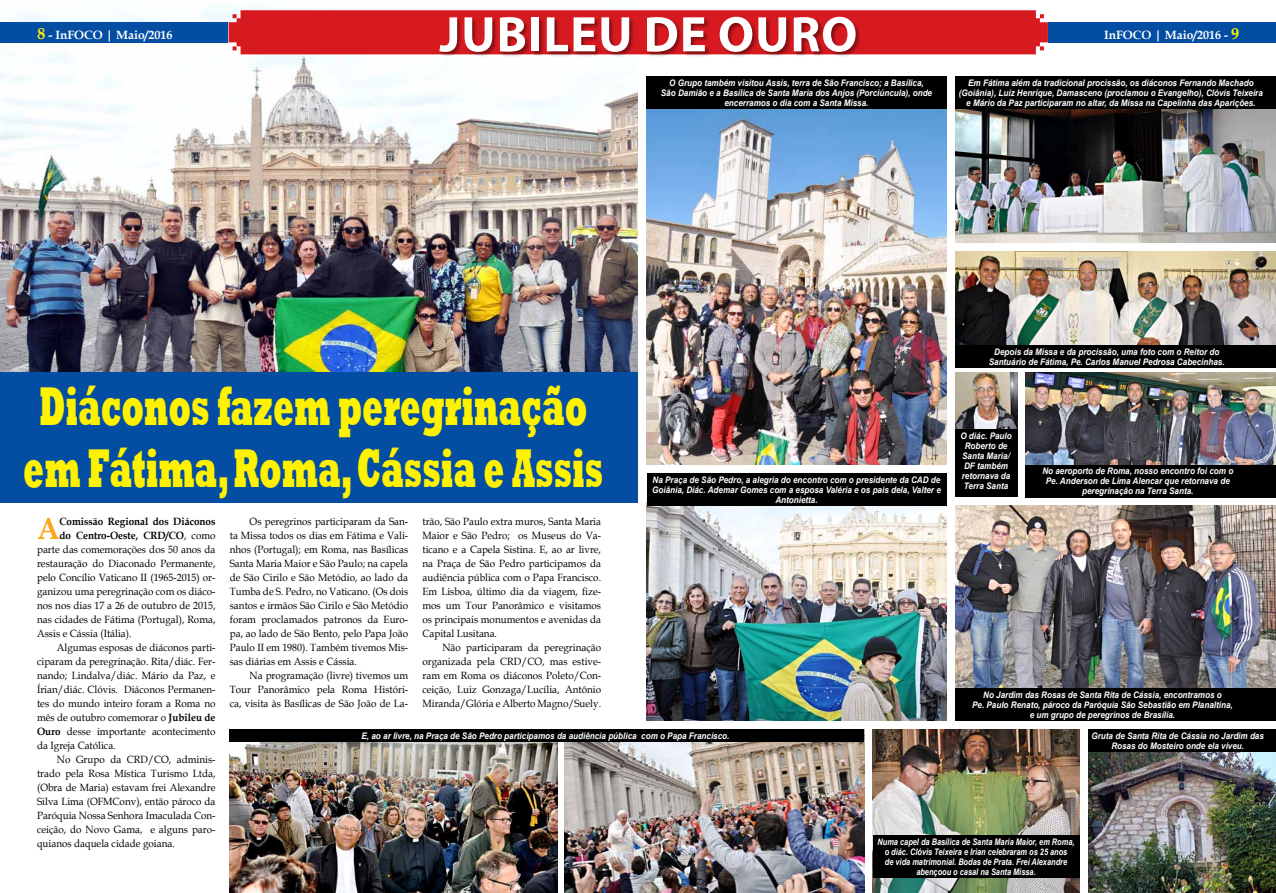
<style>
.page{position:relative;width:1276px;height:893px;background:#fff}
.page>*{position:absolute;margin:0;border:0;box-sizing:border-box;transform-origin:0 0}
.t1{font:800 56px/62px "Rockwell";color:#fff200;scale:.54 1}
.t2{font:700 50.4px "Myriad Pro";letter-spacing:.02em;color:#fff}
.t3{font:700 30.7px "Book Antiqua";color:#faa61a;scale:.94 1}
.t4{font:700 12px "Book Antiqua";color:#fff}
.t5{font:10.5px/14px "Book Antiqua";color:#000;text-align:justify;scale:.94 1}
.t6{font:700 10.5px "Book Antiqua";color:#000;scale:.94 1}
.t7{font:italic 700 9px/10px "Arial";color:#fff;text-align:center;scale:.9 1}
.t8{font:italic 700 9px/10px "Arial";color:#fff;text-align:center;scale:.82 1}
.s1{font-size:16px;color:#fff200}
.s2{font-weight:400}
.s3{font-weight:700}
</style>
<div class="page">
<img style="left:0;top:5px;width:638px;height:367px">
<div style="left:0;top:372px;width:638px;height:130px;background:#034ea2"></div>
<div style="left:229px;top:10px;width:819px;height:44px;background:#d71920"></div>
<div style="left:439px;top:17px;width:422px;height:40px;background:#000;opacity:.4"></div>
<img style="left:646px;top:108px;width:300px;height:357px">
<img style="left:230px;top:741px;width:328px;height:152px">
<img style="left:564px;top:741px;width:300px;height:152px">
<img style="left:955px;top:506px;width:321px;height:183px">
<img style="left:1088px;top:751px;width:188px;height:142px">
<img style="left:1025px;top:373px;width:251px;height:92px">
<img style="left:955px;top:373px;width:62px;height:56px">
<img style="left:955px;top:251px;width:321px;height:94px">
<img style="left:872px;top:729px;width:207px;height:164px">
<img style="left:955px;top:108px;width:321px;height:135px">
<img style="left:646px;top:506px;width:300px;height:215px">
<div style="left:955px;top:76px;width:321px;height:32px;background:#000"></div>
<div style="left:955px;top:345px;width:321px;height:23px;background:#000"></div>
<div style="left:955px;top:689px;width:321px;height:32px;background:#000"></div>
<div style="left:1025px;top:465px;width:251px;height:32px;background:#000"></div>
<div style="left:955px;top:429px;width:62px;height:68px;background:#000"></div>
<div style="left:646px;top:473px;width:300px;height:33px;background:#000"></div>
<div style="left:1088px;top:729px;width:188px;height:22px;background:#000"></div>
<div style="left:872px;top:836px;width:207px;height:42px;background:#000"></div>
<div style="left:646px;top:76px;width:300px;height:32px;background:#000"></div>
<div style="left:230px;top:729px;width:634px;height:12px;background:#000"></div>
<div style="left:0;top:22px;width:228px;height:21px;background:#034ea2"></div>
<div style="left:1048px;top:22px;width:228px;height:21px;background:#034ea2"></div>
<h2 class="t2" style="left:439px;top:2px;width:419px">JUBILEU DE OURO</h2>
<p class="t4" style="left:38px;top:27px;width:136px"><span class="s1">8</span> - InFOCO | Maio/2016</p>
<p class="t4" style="left:1104px;top:27px;width:136px">InFOCO | Maio/2016 - <span class="s1">9</span></p>
<p class="t7" style="left:661px;top:78px;width:303px">O Grupo também visitou Assis, terra de São Francisco; a Basílica,<br>São Damião e a Basílica de Santa Maria dos Anjos (Porciúncula), onde encerramos o dia com a Santa Missa.</p>
<p class="t7" style="left:959px;top:78px;width:339px">Em Fátima além da tradicional procissão, os diáconos Fernando Machado (Goiânia), Luiz Henrique, Damasceno (proclamou o Evangelho), Clóvis Teixeira e Mário da Paz participaram no altar, da Missa na Capelinha das Aparições.</p>
<h1 class="t1" style="left:23px;top:376px;width:1075px">Diáconos fazem peregrinação em Fátima, Roma, Cássia e Assis</h1>
<p class="t7" style="left:988px;top:347px;width:264px">Depois da Missa e da procissão, uma foto com o Reitor do<br>Santuário de Fátima, Pe. Carlos Manuel Pedrosa Cabecinhas.</p>
<p class="t7" style="left:652px;top:475px;width:322px">Na Praça de São Pedro, a alegria do encontro com o presidente da CAD de<br>Goiânia, Diác. Ademar Gomes com a esposa Valéria e os pais dela, Valter e<br>Antonietta.</p>
<p class="t7" style="left:960px;top:431px;width:59px">O diác. Paulo<br>Roberto de<br>Santa Maria/<br>DF também retornava da<br>Terra Santa</p>
<p class="t7" style="left:1042px;top:466px;width:214px">No aeroporto de Roma, nosso encontro foi com o<br>Pe. Anderson de Lima Alencar que retornava de peregrinação na Terra Santa.</p>
<h3 class="t3" style="left:37px;top:507px;width:25px">A</h3>
<p class="t6" style="left:60px;top:514px;width:167px">Comissão Regional dos Diáconos</p>
<p class="t6" style="left:60px;top:528px;width:167px">do Centro-Oeste, CRD/CO<span class="s2">, como</span></p>
<p class="t5" style="left:37px;top:542px;width:191px">parte das comemorações dos 50 anos da</p>
<p class="t5" style="left:37px;top:556px;width:191px">restauração do Diaconado Permanente,</p>
<p class="t5" style="left:37px;top:570px;width:191px">pelo Concílio Vaticano II (1965-2015) or-</p>
<p class="t5" style="left:37px;top:584px;width:191px">ganizou uma peregrinação com os diáco-</p>
<p class="t5" style="left:37px;top:598px;width:191px">nos nos dias 17 a 26 de outubro de 2015,</p>
<p class="t5" style="left:37px;top:612px;width:191px">nas cidades de Fátima (Portugal), Roma,</p>
<p class="t5" style="left:37px;top:626px;width:102px">Assis e Cássia (Itália).</p>
<p class="t5" style="left:57px;top:640px;width:170px">Algumas esposas de diáconos parti-</p>
<p class="t5" style="left:37px;top:654px;width:191px">ciparam da peregrinação. Rita/diác. Fer-</p>
<p class="t5" style="left:37px;top:668px;width:191px">nando; Lindalva/diác. Mário da Paz, e</p>
<p class="t5" style="left:37px;top:682px;width:191px">Írian/diác. Clóvis. Diáconos Permanen-</p>
<p class="t5" style="left:37px;top:696px;width:191px">tes do mundo inteiro foram a Roma no</p>
<p class="t5" style="left:37px;top:710px;width:191px">mês de outubro comemorar o <span class="s3">Jubileu de</span></p>
<p class="t5" style="left:37px;top:724px;width:191px"><span class="s3">Ouro</span> desse importante acontecimento</p>
<p class="t5" style="left:37px;top:738px;width:85px">da Igreja Católica.</p>
<p class="t5" style="left:57px;top:752px;width:170px">No Grupo da CRD/CO, adminis-</p>
<p class="t5" style="left:37px;top:766px;width:191px">trado pela Rosa Mística Turismo Ltda,</p>
<p class="t5" style="left:37px;top:780px;width:191px">(Obra de Maria) estavam frei Alexandre</p>
<p class="t5" style="left:37px;top:794px;width:191px">Silva Lima (OFMConv), então pároco da</p>
<p class="t5" style="left:37px;top:808px;width:191px">Paróquia Nossa Senhora Imaculada Con-</p>
<p class="t5" style="left:37px;top:822px;width:191px">ceição, do Novo Gama, e alguns paro-</p>
<p class="t5" style="left:37px;top:836px;width:148px">quianos daquela cidade goiana.</p>
<p class="t5" style="left:230px;top:514px;width:191px;text-indent:20px">Os peregrinos participaram da San&shy;ta Missa todos os dias em Fátima e Vali&shy;nhos (Portugal); em Roma, nas Basílicas Santa Maria Maior e São Paulo; na capela de São Cirilo e São Metódio, ao lado da Tumba de S. Pedro, no Vaticano. (Os dois santos e irmãos São Cirilo e São Metódio foram proclamados patronos da Euro&shy;pa, ao lado de São Bento, pelo Papa João Paulo II em 1980). Também tivemos Mis&shy;sas diárias em Assis e Cássia.</p>
<p class="t5" style="left:230px;top:668px;width:191px;text-indent:20px">Na programação (livre) tivemos um Tour Panorâmico pela Roma Históri&shy;ca, visita às Basílicas de São João de La-</p>
<p class="t5" style="left:422px;top:514px;width:192px">trão, São Paulo extra muros, Santa Maria Maior e São Pedro; os Museus do Va&shy;ticano e a Capela Sistina. E, ao ar livre, na Praça de São Pedro participamos da audiência pública com o Papa Francisco.<br>Em Lisboa, último dia da viagem, fize&shy;mos um Tour Panorâmico e visitamos os principais monumentos e avenidas da Capital Lusitana.</p>
<p class="t5" style="left:422px;top:640px;width:191px;text-indent:20px">Não participaram da peregrinação organizada pela CRD/CO, mas estive&shy;ram em Roma os diáconos Poleto/Con&shy;ceição, Luiz Gonzaga/Lucília, Antônio Miranda/Glória e Alberto Magno/Suely.</p>
<p class="t7" style="left:361px;top:731px;width:410px">E, ao ar livre, na Praça de São Pedro participamos da audiência pública com o Papa Francisco.</p>
<p class="t7" style="left:972px;top:690px;width:291px">No Jardim das Rosas de Santa Rita de Cássia, encontramos o<br>Pe. Paulo Renato, pároco da Paróquia São Sebastião em Planaltina, e um grupo de peregrinos de Brasília.</p>
<p class="t7" style="left:1091px;top:731px;width:193px">Gruta de Santa Rita de Cássia no Jardim das<br>Rosas do Mosteiro onde ela viveu.</p>
<p class="t8" style="left:877px;top:837px;width:242px">Numa capel da Basílica de Santa Maria Maior, em Roma, o diác. Clóvis Teixeira e Irian celebraram os 25 anos<br>de vida matrimonial. Bodas de Prata. Frei Alexandre abençoou o casal na Santa Missa.</p>
</div>
